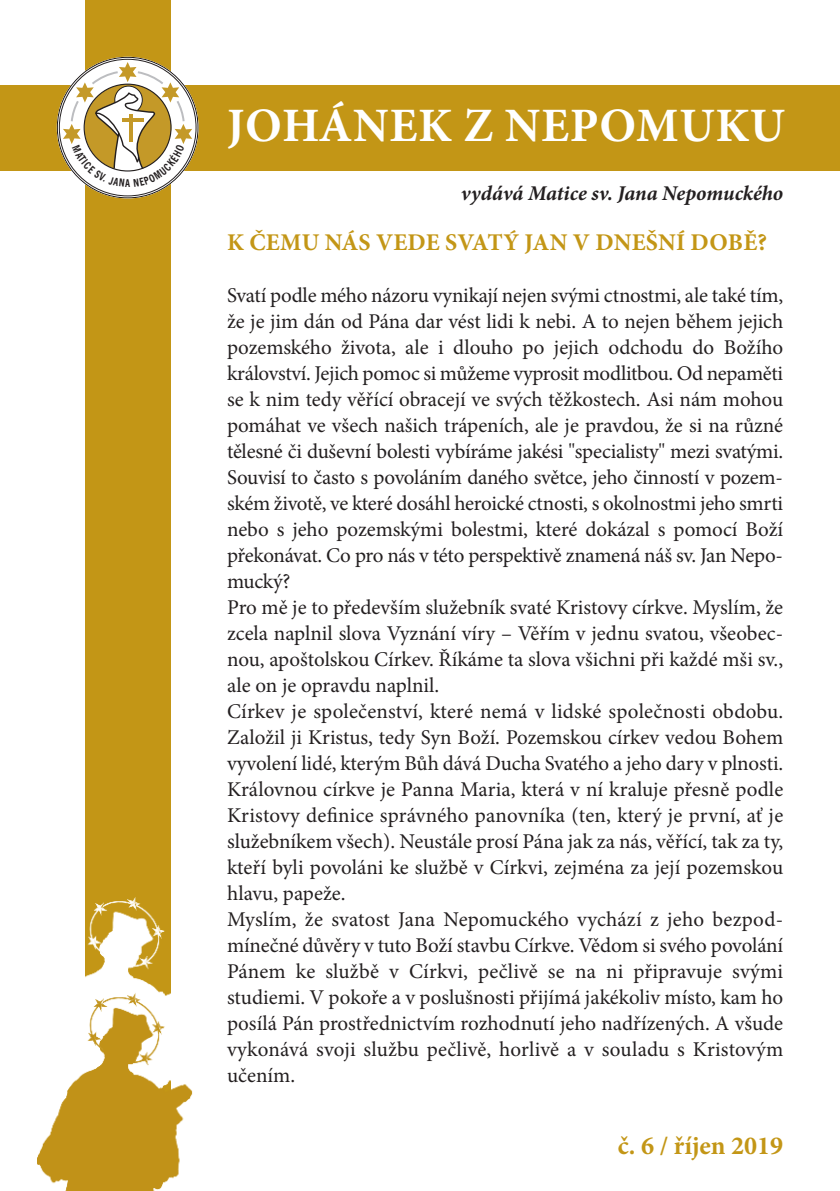
<style>
.page{position:relative;width:840px;height:1191px;background:#fff}
.page>*{position:absolute;margin:0;border:0;box-sizing:border-box;transform-origin:0 0}
.t1{font:700 48px "Minion Pro";letter-spacing:.015em;color:#fff}
.t2{font:700 26px "Minion Pro";color:#c39616}
.t3{font:700 24px "Minion Pro";letter-spacing:.01em;color:#c39616}
.t4{font:21px/26px "Minion Pro";letter-spacing:-.005em;color:#231f20}
.t5{font:italic 700 21px "Minion Pro";letter-spacing:-.005em;color:#231f20}
.t6{font:700 11px "Heidelberg Gothic CE Prop";color:#231f20;scale:.75 1}
</style>
<div class="page">
<div style="left:0;top:85px;width:839px;height:85px;background:#c39616"></div>
<div style="left:85px;top:0;width:85px;height:1164px;background:#c39616"></div>
<img style="left:87px;top:878px;width:84px;height:97px">
<img style="left:38px;top:975px;width:155px;height:216px">
<svg style="left:59px;top:59px;width:137px;height:137px"></svg>
<p class="t6" style="left:125px;top:179px;width:8px">A</p>
<h1 class="t1" style="left:227px;top:108px;width:559px">JOHÁNEK Z NEPOMUKU</h1>
<p class="t5" style="left:460px;top:186px;width:324px">vydává Matice sv. Jana Nepomuckého</p>
<p class="t3" style="left:227px;top:233px;width:541px">K ČEMU NÁS VEDE SVATÝ JAN V DNEŠNÍ DOBĚ?</p>
<p class="t4" style="left:227px;top:284px;width:557px">Svatí podle mého názoru vynikají nejen svými ctnostmi, ale také tím, že je jim dán od Pána dar vést lidi k nebi. A to nejen během jejich pozemského života, ale i dlouho po jejich odchodu do Božího království. Jejich pomoc si můžeme vyprosit modlitbou. Od nepaměti se k nim tedy věřící obracejí ve svých těžkostech. Asi nám mohou pomáhat ve všech našich trápeních, ale je pravdou, že si na různé tělesné či duševní bolesti vybíráme jakési "specialisty" mezi svatými.<br>Souvisí to často s povoláním daného světce, jeho činností v pozem&shy;ském životě, ve které dosáhl heroické ctnosti, s okolnostmi jeho smrti nebo s jeho pozemskými bolestmi, které dokázal s pomocí Boží překonávat. Co pro nás v této perspektivě znamená náš sv. Jan Nepo&shy;mucký?<br>Pro mě je to především služebník svaté Kristovy církve. Myslím, že zcela naplnil slova Vyznání víry – Věřím v jednu svatou, všeobec&shy;nou, apoštolskou Církev. Říkáme ta slova všichni při každé mši sv., ale on je opravdu naplnil.<br>Církev je společenství, které nemá v lidské společnosti obdobu.<br>Založil ji Kristus, tedy Syn Boží. Pozemskou církev vedou Bohem vyvolení lidé, kterým Bůh dává Ducha Svatého a jeho dary v plnosti.<br>Královnou církve je Panna Maria, která v ní kraluje přesně podle Kristovy definice správného panovníka (ten, který je první, ať je služebníkem všech). Neustále prosí Pána jak za nás, věřící, tak za ty, kteří byli povoláni ke službě v Církvi, zejména za její pozemskou hlavu, papeže.<br>Myslím, že svatost Jana Nepomuckého vychází z jeho bezpod&shy;mínečné důvěry v tuto Boží stavbu Církve. Vědom si svého povolání Pánem ke službě v Církvi, pečlivě se na ni připravuje svými studiemi. V pokoře a v poslušnosti přijímá jakékoliv místo, kam ho posílá Pán prostřednictvím rozhodnutí jeho nadřízených. A všude vykonává svoji službu pečlivě, horlivě a v souladu s Kristovým učením.</p>
<p class="t2" style="left:617px;top:1136px;width:167px">Č. 6 / ŘÍJEN 2019</p>
</div>
